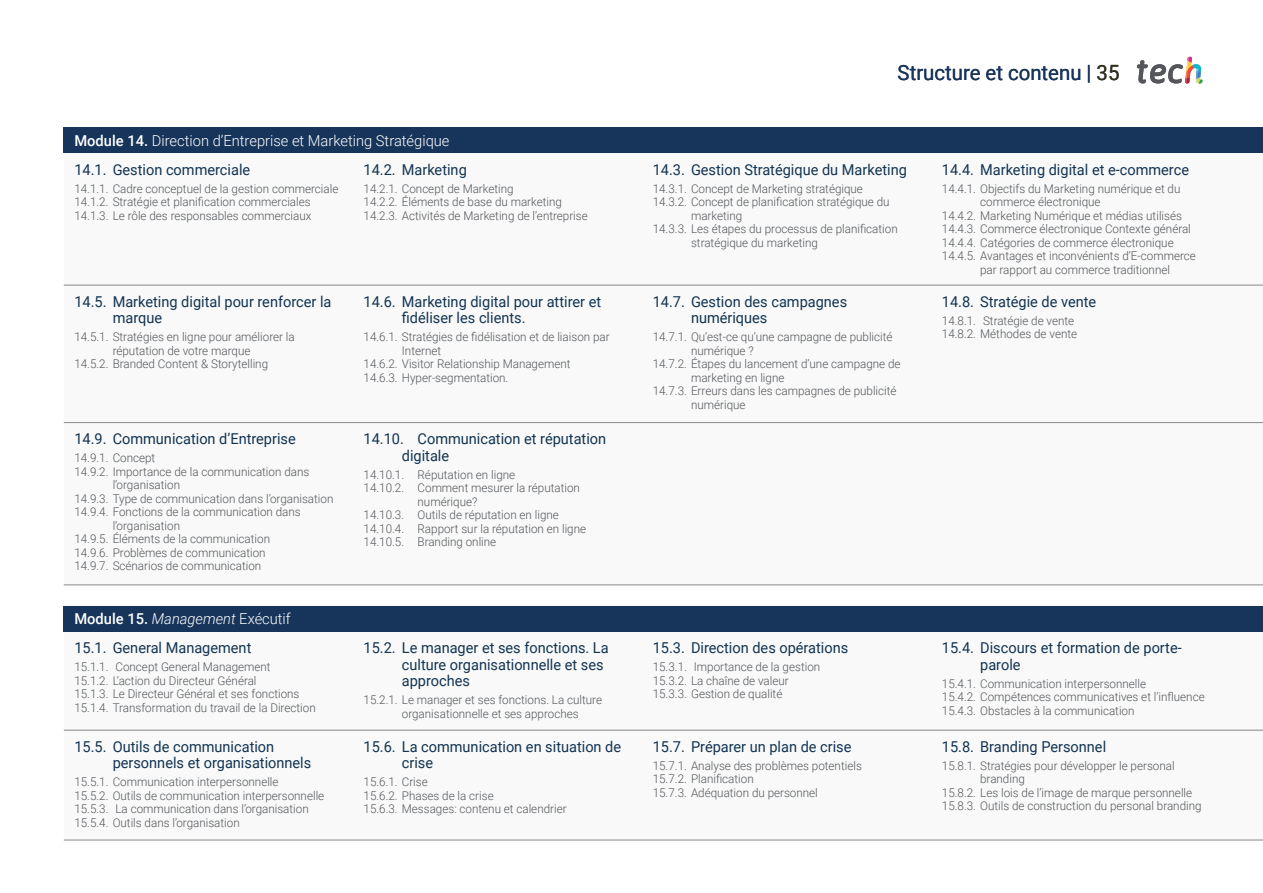
<style>
.page{position:relative;width:1263px;height:893px;background:#fff}
.page>*{position:absolute;margin:0;border:0;box-sizing:border-box;transform-origin:0 0}
.t1{font:21px "Roboto";color:#1a355c}
.t2{font:15px/16.5px "Roboto";color:#123352}
.t3{font:300 15px "Roboto";color:#fff}
.t4{font:italic 300 15px "Roboto";color:#fff}
.t5{font:300 12px/13.5px "Roboto";color:#52555b}
.s1{font-weight:500}
.s2{font-weight:500;font-style:normal}
.s3{font-style:normal}
.s4{color:#312e20}
</style>
<div class="page">
<div style="left:64px;top:153px;width:1199px;height:432px;background:#f8f9f8"></div>
<hr style="left:64px;top:585px;width:1199px;height:1px;background:#878a8e">
<div style="left:64px;top:128px;width:1199px;height:25px;background:#17355b"></div>
<div style="left:64px;top:631px;width:1199px;height:209px;background:#f8f9f8"></div>
<hr style="left:64px;top:840px;width:1199px;height:1px;background:#878a8e">
<div style="left:64px;top:606px;width:1199px;height:25px;background:#17355b"></div>
<hr style="left:64px;top:285px;width:1199px;height:1px;background:#878a8e">
<hr style="left:64px;top:422px;width:1199px;height:1px;background:#878a8e">
<hr style="left:64px;top:730px;width:1199px;height:1px;background:#878a8e">
<svg style="left:1137px;top:57px;width:65px;height:27px"></svg>
<p class="t3" style="left:74px;top:130px;width:377px"><span class="s1">Module 14.</span> Direction d’Entreprise et Marketing Stratégique</p>
<p class="t2" style="left:74px;top:161px;width:177px">14.1. Gestion commerciale</p>
<p class="t5" style="left:74px;top:181px;width:266px">14.1.1. Cadre conceptuel de la gestion commerciale<br>14.1.2. Stratégie et planification commerciales<br>14.1.3. Le rôle des responsables commerciaux</p>
<p class="t2" style="left:364px;top:161px;width:105px">14.2. Marketing</p>
<p class="t5" style="left:364px;top:181px;width:226px">14.2.1. Concept de Marketing<br>14.2.2. Éléments de base du marketing<br>14.2.3. Activités de Marketing de l’entreprise</p>
<p class="t2" style="left:113px;top:293px;width:220px;text-indent:-38px">14.5. Marketing digital pour renforcer la marque</p>
<p class="t5" style="left:74px;top:330px;width:222px">14.5.1. Stratégies en ligne pour améliorer la</p>
<p class="t5" style="left:113px;top:343px;width:139px">réputation de votre marque</p>
<p class="t5" style="left:74px;top:357px;width:195px">14.5.2. Branded Content &amp; Storytelling</p>
<p class="t2" style="left:74px;top:430px;width:223px">14.9. Communication d’Entreprise</p>
<p class="t5" style="left:74px;top:451px;width:82px">14.9.1. Concept</p>
<p class="t5" style="left:74px;top:464px;width:236px">14.9.2. Importance de la communication dans</p>
<p class="t5" style="left:113px;top:478px;width:69px">l’organisation</p>
<p class="t5" style="left:74px;top:491px;width:260px">14.9.3. Type de communication dans l’organisation</p>
<p class="t5" style="left:74px;top:505px;width:228px">14.9.4. Fonctions de la communication dans</p>
<p class="t5" style="left:113px;top:518px;width:69px">l’organisation</p>
<p class="t5" style="left:74px;top:532px;width:197px">14.9.5. Éléments de la communication</p>
<p class="t5" style="left:74px;top:545px;width:193px">14.9.6. Problèmes de communication</p>
<p class="t5" style="left:74px;top:559px;width:188px">14.9.7. Scénarios de communication</p>
<p class="t4" style="left:74px;top:608px;width:218px"><span class="s2">Module 15.</span> Management <span class="s3">Exécutif</span></p>
<p class="t2" style="left:74px;top:639px;width:179px">15.1. General Management</p>
<p class="t5" style="left:74px;top:660px;width:243px">15.1.1. Concept General Management<br>15.1.2. L’action du Directeur Général<br>15.1.3. Le Directeur Général et ses fonctions 15.1.4. Transformation du travail de la Direction</p>
<p class="t2" style="left:113px;top:738px;width:200px;text-indent:-38px">15.5. Outils de communication personnels et organisationnels</p>
<p class="t5" style="left:74px;top:775px;width:251px">15.5.1. Communication interpersonnelle<br>15.5.2. Outils de communication interpersonnelle 15.5.3. La communication dans l’organisation 15.5.4. Outils dans l’organisation</p>
<p class="t2" style="left:402px;top:293px;width:201px;text-indent:-38px">14.6. Marketing digital pour attirer et fidéliser les clients.</p>
<p class="t5" style="left:364px;top:330px;width:248px">14.6.1. Stratégies de fidélisation et de liaison par</p>
<p class="t5" style="left:402px;top:343px;width:41px">Internet</p>
<p class="t5" style="left:364px;top:357px;width:208px">14.6.2. Visitor Relationship Management</p>
<p class="t5" style="left:364px;top:370px;width:146px">14.6.3. Hyper-segmentation.</p>
<p class="t2" style="left:402px;top:430px;width:206px;text-indent:-38px">14.10. Communication et réputation digitale</p>
<p class="t5" style="left:364px;top:467px;width:153px">14.10.1. Réputation en ligne</p>
<p class="t5" style="left:364px;top:481px;width:218px">14.10.2. Comment mesurer la réputation</p>
<p class="t5" style="left:418px;top:494px;width:61px">numérique?</p>
<p class="t5" style="left:364px;top:508px;width:197px">14.10.3. Outils de réputation en ligne</p>
<p class="t5" style="left:364px;top:521px;width:224px">14.10.4. Rapport sur la réputation en ligne</p>
<p class="t5" style="left:364px;top:535px;width:134px">14.10.5. Branding online</p>
<p class="t2" style="left:402px;top:639px;width:208px;text-indent:-38px">15.2. Le manager et ses fonctions. La culture organisationnelle et ses approches</p>
<p class="t5" style="left:402px;top:693px;width:202px;text-indent:-38px">15.2.1. Le manager et ses fonctions. La culture organisationnelle et ses approches</p>
<p class="t2" style="left:402px;top:738px;width:221px;text-indent:-38px">15.6. La communication en situation de crise</p>
<p class="t5" style="left:364px;top:775px;width:205px">15.6.1. Crise<br>15.6.2. Phases de la crise<br>15.6.3. Messages: contenu et calendrier</p>
<h1 class="t1" style="left:898px;top:57px;width:223px">Structure et contenu | <span class="s4">35</span></h1>
<p class="t2" style="left:653px;top:161px;width:256px">14.3. Gestion Stratégique du Marketing</p>
<p class="t5" style="left:653px;top:181px;width:212px">14.3.1. Concept de Marketing stratégique</p>
<p class="t5" style="left:653px;top:195px;width:238px">14.3.2. Concept de planification stratégique du</p>
<p class="t5" style="left:691px;top:208px;width:53px">marketing</p>
<p class="t5" style="left:653px;top:222px;width:247px">14.3.3. Les étapes du processus de planification</p>
<p class="t5" style="left:691px;top:235px;width:129px">stratégique du marketing</p>
<p class="t2" style="left:691px;top:293px;width:158px;text-indent:-38px">14.7. Gestion des campagnes numériques</p>
<p class="t5" style="left:653px;top:330px;width:241px">14.7.1. Qu’est-ce qu’une campagne de publicité</p>
<p class="t5" style="left:691px;top:343px;width:64px">numérique ?</p>
<p class="t5" style="left:653px;top:357px;width:249px">14.7.2. Étapes du lancement d’une campagne de</p>
<p class="t5" style="left:691px;top:370px;width:95px">marketing en ligne</p>
<p class="t5" style="left:653px;top:384px;width:245px">14.7.3. Erreurs dans les campagnes de publicité</p>
<p class="t5" style="left:691px;top:397px;width:56px">numérique</p>
<p class="t2" style="left:942px;top:161px;width:249px">14.4. Marketing digital et e-commerce</p>
<p class="t5" style="left:942px;top:181px;width:240px">14.4.1. Objectifs du Marketing numérique et du</p>
<p class="t5" style="left:980px;top:195px;width:122px">commerce électronique</p>
<p class="t5" style="left:942px;top:208px;width:242px">14.4.2. Marketing Numérique et médias utilisés</p>
<p class="t5" style="left:942px;top:222px;width:250px">14.4.3. Commerce électronique Contexte général</p>
<p class="t5" style="left:942px;top:235px;width:233px">14.4.4. Catégories de commerce électronique</p>
<p class="t5" style="left:942px;top:249px;width:255px">14.4.5. Avantages et inconvénients d’E-commerce</p>
<p class="t5" style="left:980px;top:262px;width:191px">par rapport au commerce traditionnel</p>
<p class="t2" style="left:942px;top:293px;width:156px">14.8. Stratégie de vente</p>
<p class="t5" style="left:942px;top:313px;width:137px">14.8.1. Stratégie de vente<br>14.8.2. Méthodes de vente</p>
<p class="t2" style="left:653px;top:639px;width:197px">15.3. Direction des opérations</p>
<p class="t5" style="left:653px;top:660px;width:169px">15.3.1. Importance de la gestion<br>15.3.2. La chaîne de valeur<br>15.3.3. Gestion de qualité</p>
<p class="t2" style="left:653px;top:738px;width:200px">15.7. Préparer un plan de crise</p>
<p class="t5" style="left:653px;top:758px;width:211px">15.7.1. Analyse des problèmes potentiels<br>15.7.2. Planification<br>15.7.3. Adéquation du personnel</p>
<p class="t2" style="left:980px;top:639px;width:203px;text-indent:-38px">15.4. Discours et formation de porte&shy;parole</p>
<p class="t5" style="left:942px;top:676px;width:264px">15.4.1. Communication interpersonnelle<br>15.4.2. Compétences communicatives et l’influence<br>15.4.3. Obstacles à la communication</p>
<p class="t2" style="left:942px;top:738px;width:166px">15.8. Branding Personnel</p>
<p class="t5" style="left:942px;top:758px;width:234px">15.8.1. Stratégies pour développer le personal</p>
<p class="t5" style="left:980px;top:772px;width:46px">branding</p>
<p class="t5" style="left:942px;top:785px;width:252px">15.8.2. Les lois de l’image de marque personnelle</p>
<p class="t5" style="left:942px;top:799px;width:261px">15.8.3. Outils de construction du personal branding</p>
</div>
